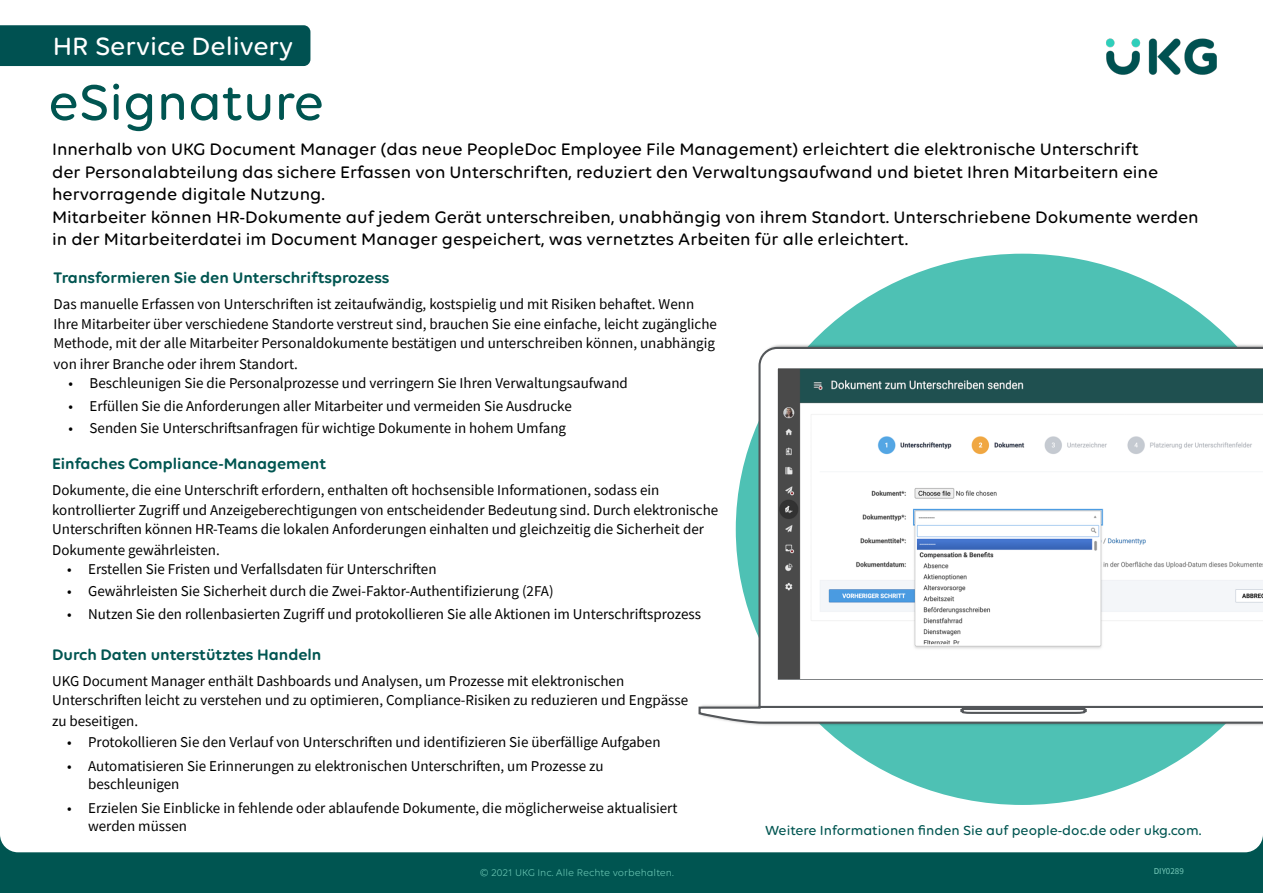
<style>
.page{position:relative;width:1263px;height:893px;background:#fff}
.page>*{position:absolute;margin:0;border:0;box-sizing:border-box;transform-origin:0 0}
.t1{font:500 54px "Volte Rounded";color:#005551}
.t2{font:500 27px "Volte Rounded";color:#fff}
.t3{font:500 18px/22.5px "Volte Rounded";color:#000}
.t4{font:600 16.5px "Volte Rounded";color:#005551}
.t5{font:15px/19.5px "Source Sans Pro";color:#000}
.t6{font:500 14.25px "Volte Rounded";color:#005551}
.t7{font:10.5px "Volte Rounded";color:#6cc7b4}
.t8{font:9px "Source Sans Pro";color:#76c9b9}
</style>
<div class="page">
<div style="left:0;top:814px;width:1263px;height:79px;background:#005551"></div>
<div style="left:0;top:814px;width:1263px;height:38px;background:#fff"></div>
<div style="left:0;top:25px;width:310px;height:41px;background:#005151"></div>
<img style="left:1106px;top:38px;width:111px;height:37px">
<svg style="left:811px;top:254px;width:423px;height:551px;fill:#4ec1b4"></svg>
<svg style="left:698px;top:346px;width:565px;height:379px"></svg>
<hr style="left:759px;top:706px;width:504px;height:2px;background:#535659">
<img style="left:779px;top:368px;width:484px;height:311px">
<h2 class="t2" style="left:53px;top:30px;width:242px">HR Service Delivery</h2>
<h1 class="t1" style="left:48px;top:71px;width:277px">eSignature</h1>
<p class="t3" style="left:52px;top:138px;width:1148px">Innerhalb von UKG Document Manager (das neue PeopleDoc Employee File Management) erleichtert die elektronische Unterschrift<br>der Personalabteilung das sichere Erfassen von Unterschriften, reduziert den Verwaltungsaufwand und bietet Ihren Mitarbeitern eine hervorragende digitale Nutzung.<br>Mitarbeiter können HR-Dokumente auf jedem Gerät unterschreiben, unabhängig von ihrem Standort. Unterschriebene Dokumente werden in der Mitarbeiterdatei im Document Manager gespeichert, was vernetztes Arbeiten für alle erleichtert.</p>
<p class="t4" style="left:54px;top:268px;width:337px">Transformieren Sie den Unterschriftsprozess</p>
<p class="t5" style="left:54px;top:294px;width:665px">Das manuelle Erfassen von Unterschriften ist zeitaufwändig, kostspielig und mit Risiken behaftet. Wenn<br>Ihre Mitarbeiter über verschiedene Standorte verstreut sind, brauchen Sie eine einfache, leicht zugängliche<br>Methode, mit der alle Mitarbeiter Personaldokumente bestätigen und unterschreiben können, unabhängig</p>
<p class="t5" style="left:54px;top:354px;width:246px">von ihrer Branche oder ihrem Standort.</p>
<p class="t5" style="left:69px;top:373px;width:561px">• Beschleunigen Sie die Personalprozesse und verringern Sie Ihren Verwaltungsaufwand</p>
<p class="t5" style="left:69px;top:396px;width:505px">• Erfüllen Sie die Anforderungen aller Mitarbeiter und vermeiden Sie Ausdrucke</p>
<p class="t5" style="left:69px;top:418px;width:499px">• Senden Sie Unterschriftsanfragen für wichtige Dokumente in hohem Umfang</p>
<p class="t4" style="left:52px;top:454px;width:276px">Einfaches Compliance-Management</p>
<p class="t5" style="left:52px;top:480px;width:668px">Dokumente, die eine Unterschrift erfordern, enthalten oft hochsensible Informationen, sodass ein kontrollierter Zugriff und Anzeigeberechtigungen von entscheidender Bedeutung sind. Durch elektronische<br>Unterschriften können HR-Teams die lokalen Anforderungen einhalten und gleichzeitig die Sicherheit der</p>
<p class="t5" style="left:52px;top:540px;width:169px">Dokumente gewährleisten.</p>
<p class="t5" style="left:67px;top:559px;width:371px">• Erstellen Sie Fristen und Verfallsdaten für Unterschriften</p>
<p class="t5" style="left:67px;top:582px;width:488px">• Gewährleisten Sie Sicherheit durch die Zwei-Faktor-Authentifizierung (2FA)</p>
<p class="t5" style="left:67px;top:604px;width:635px">• Nutzen Sie den rollenbasierten Zugriff und protokollieren Sie alle Aktionen im Unterschriftsprozess</p>
<p class="t4" style="left:52px;top:644px;width:271px">Durch Daten unterstütztes Handeln</p>
<p class="t5" style="left:52px;top:671px;width:638px">UKG Document Manager enthält Dashboards und Analysen, um Prozesse mit elektronischen<br>Unterschriften leicht zu verstehen und zu optimieren, Compliance-Risiken zu reduzieren und Engpässe</p>
<p class="t5" style="left:52px;top:711px;width:88px">zu beseitigen.</p>
<p class="t5" style="left:67px;top:732px;width:595px">• Protokollieren Sie den Verlauf von Unterschriften und identifizieren Sie überfällige Aufgaben</p>
<p class="t5" style="left:88px;top:756px;width:517px;line-height:18px;text-indent:-21px">• Automatisieren Sie Erinnerungen zu elektronischen Unterschriften, um Prozesse zu beschleunigen</p>
<p class="t5" style="left:88px;top:798px;width:591px;line-height:18px;text-indent:-21px">• Erzielen Sie Einblicke in fehlende oder ablaufende Dokumente, die möglicherweise aktualisiert werden müssen</p>
<p class="t6" style="left:765px;top:822px;width:438px">Weitere Informationen finden Sie auf people-doc.de oder ukg.com.</p>
<p class="t7" style="left:480px;top:866px;width:195px">© 2021 UKG Inc. Alle Rechte vorbehalten.</p>
<p class="t8" style="left:1154px;top:865px;width:32px">DIY0289</p>
</div>
